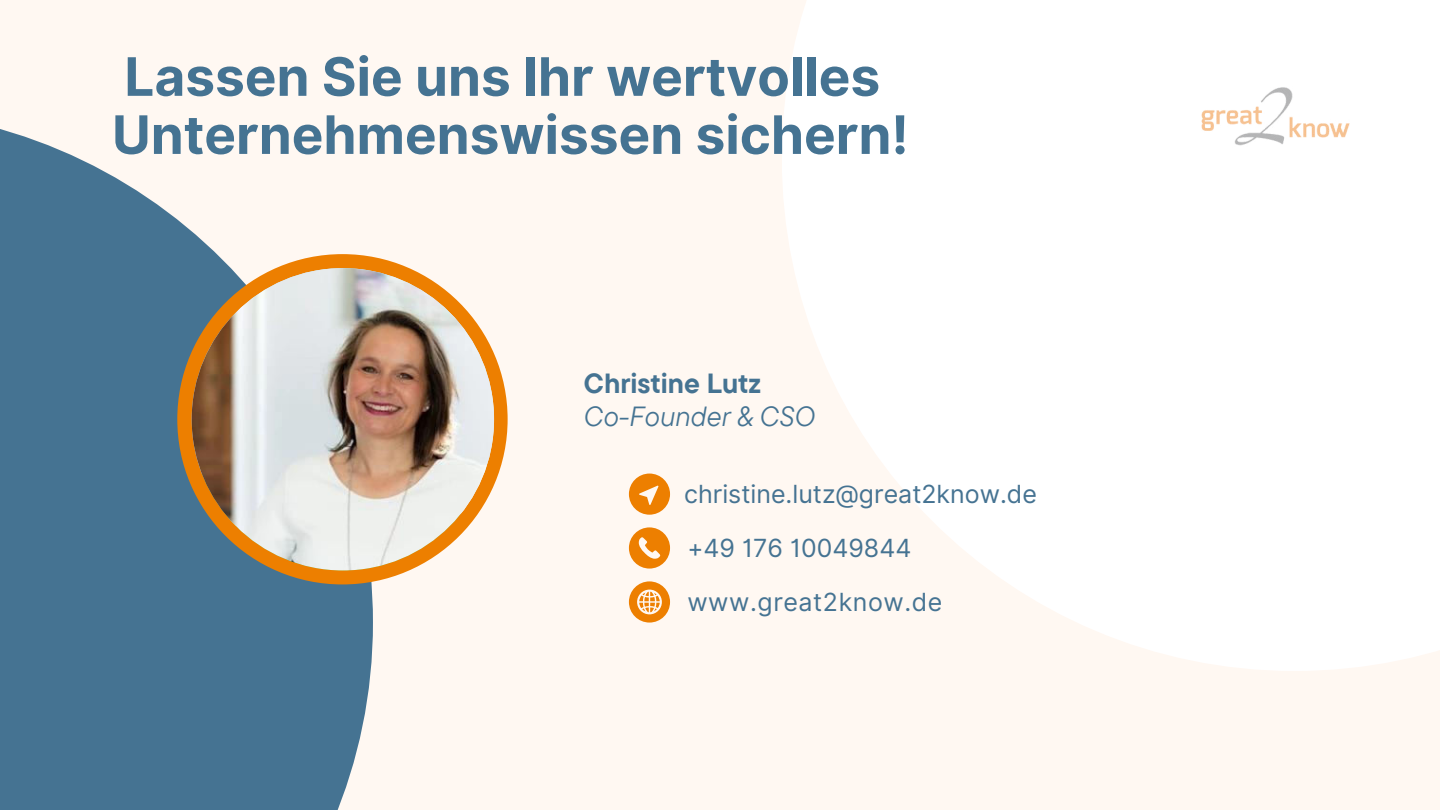
<style>
.page{position:relative;width:1440px;height:810px;background:#fff8f2}
.page>*{position:absolute;margin:0;border:0;box-sizing:border-box;transform-origin:0 0}
.t1{font:700 53px/58.1px "Inter";color:#457392}
.t2{font:italic 27.7px "TT Commons Pro";color:#457392}
.t3{font:700 27.7px "TT Commons Pro";color:#457392}
.t4{font:25px/53.9px "Inter";color:#457392}
.t5{font:25px "Inter";letter-spacing:.025em;color:#457392}
</style>
<div class="page">
<div style="left:782px;top:0;width:658px;height:671px;background:#fff"></div>
<svg style="left:0;top:129px;width:373px;height:681px;fill:#457392"></svg>
<div style="left:177px;top:254px;width:331px;height:330px;background:#ed7f00;border-radius:50%"></div>
<img style="left:1201px;top:87px;width:149px;height:59px">
<svg style="left:629px;top:527px;width:41px;height:42px"></svg>
<svg style="left:629px;top:581px;width:41px;height:42px"></svg>
<svg style="left:629px;top:474px;width:41px;height:41px"></svg>
<img style="left:192px;top:268px;width:302px;height:302px;border-radius:50%">
<p class="t1" style="left:112px;top:49px;width:798px">Lassen Sie uns Ihr wertvolles<br>Unternehmenswissen sichern!</p>
<p class="t3" style="left:584px;top:363px;width:179px">Christine Lutz</p>
<p class="t2" style="left:584px;top:397px;width:233px">Co-Founder &amp; CSO</p>
<p class="t4" style="left:684px;top:467px;width:354px">christine.lutz@great2know.de +49 176 10049844</p>
<p class="t5" style="left:687px;top:583px;width:257px">www.great2know.de</p>
</div>
